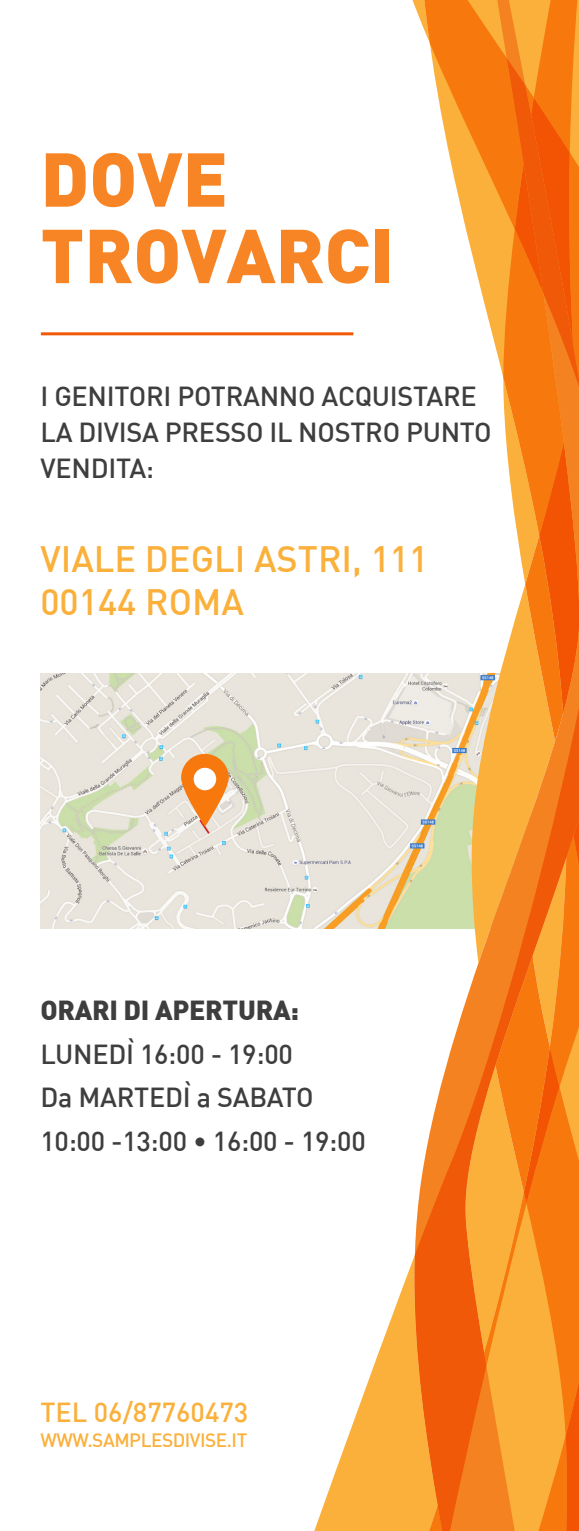
<style>
.page{position:relative;width:579px;height:1531px;background:#fff}
.page>*{position:absolute;margin:0;border:0;box-sizing:border-box;transform-origin:0 0}
.t1{font:900 75px "DIN";color:#f88525}
.t2{font:500 36px/43.2px "DIN";color:#fab03b}
.t3{font:500 27px/36px "DIN";letter-spacing:-.01em;color:#3e3e3f}
.t4{font:900 27px "DIN";letter-spacing:-.01em;color:#3e3e3f}
.t5{font:500 27px "DIN";color:#fab03b}
.t6{font:500 18.9px "DIN";letter-spacing:-.025em;color:#fab03b}
</style>
<div class="page">
<img style="left:40px;top:673px;width:319px;height:255px">
<svg style="left:197px;top:826px;width:14px;height:10px"></svg>
<svg style="left:181px;top:754px;width:47px;height:73px;background:#f29749"></svg>
<div style="left:193px;top:768px;width:23px;height:22px;background:#fff;border-radius:50%"></div>
<hr style="left:41px;top:332px;width:312px;height:3px;background:#f05908">
<svg style="left:359px;top:673px;width:33px;height:256px;background:#e9e2d5"></svg>
<svg style="left:392px;top:0;width:186px;height:929px"></svg>
<svg style="left:314px;top:1257px;width:100px;height:274px"></svg>
<svg style="left:408px;top:0;width:135px;height:294px"></svg>
<svg style="left:414px;top:58px;width:164px;height:1473px"></svg>
<p class="t1" style="left:40px;top:129px;width:189px">DOVE</p>
<p class="t1" style="left:40px;top:206px;width:355px">TROVARCI</p>
<p class="t3" style="left:40px;top:377px;width:452px">I GENITORI POTRANNO ACQUISTARE<br>LA DIVISA PRESSO IL NOSTRO PUNTO<br>VENDITA:</p>
<p class="t2" style="left:40px;top:536px;width:389px">VIALE DEGLI ASTRI, 111<br>00144 ROMA</p>
<p class="t4" style="left:40px;top:992px;width:260px">ORARI DI APERTURA:</p>
<p class="t3" style="left:40px;top:1035px;width:254px">LUNEDÌ 16:00 - 19:00</p>
<p class="t3" style="left:40px;top:1078px;width:274px">Da MARTEDÌ a SABATO</p>
<p class="t3" style="left:40px;top:1122px;width:326px">10:00 -13:00 • 16:00 - 19:00</p>
<p class="t5" style="left:40px;top:1395px;width:209px">TEL 06/87760473</p>
<p class="t6" style="left:40px;top:1428px;width:208px">WWW.SAMPLESDIVISE.IT</p>
</div>
